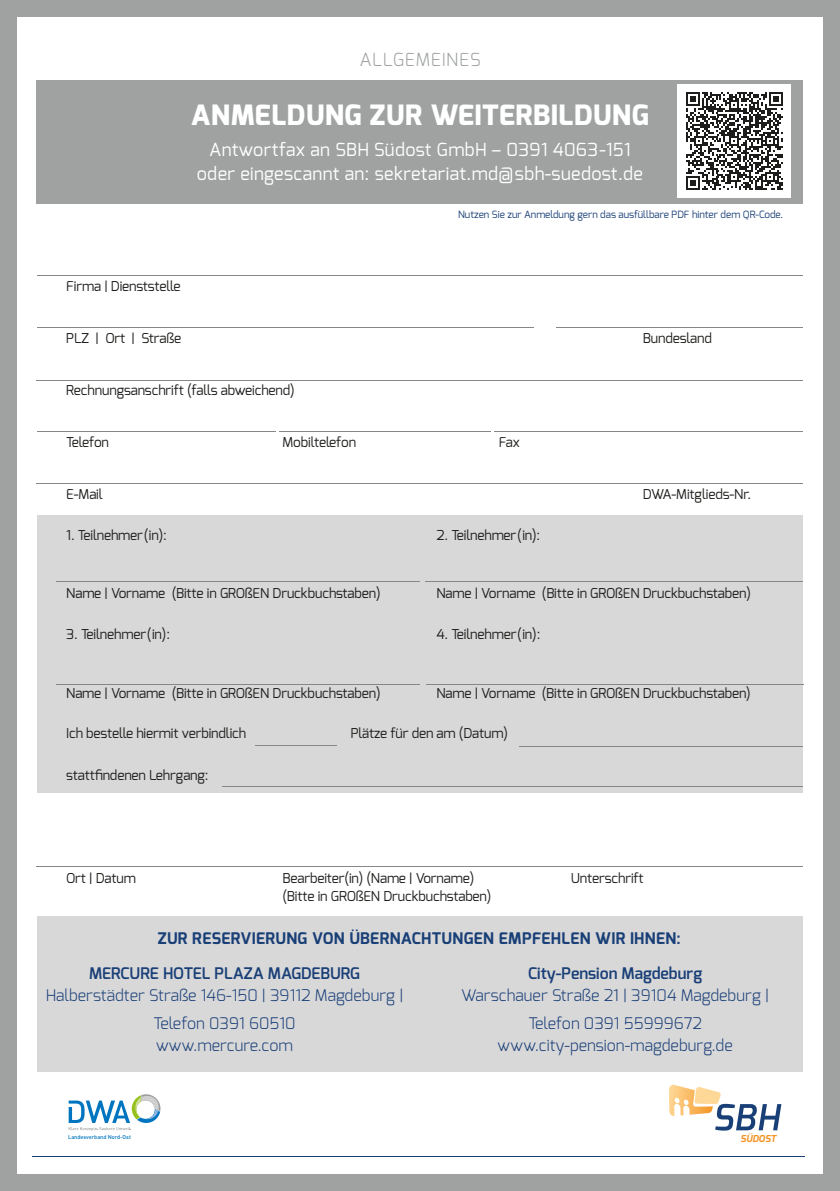
<style>
.page{position:relative;width:840px;height:1191px;background:#fff}
.page>*{position:absolute;margin:0;border:0;box-sizing:border-box;transform-origin:0 0}
.t1{font:800 28px "Exo";letter-spacing:.02em;color:#fff}
.t2{font:18px/24px "Exo";letter-spacing:.02em;color:#fff;text-align:center}
.t3{font:300 18px "Exo";letter-spacing:.04em;color:#a0a2a2}
.t4{font:300 16px/27.6px "Exo";color:#193f77;text-align:center}
.t5{font:700 16px "Exo";letter-spacing:.02em;color:#193f77}
.t6{font:600 16px "Exo";color:#193f77}
.t7{font:13.6px "Exo";letter-spacing:-.01em;color:#1d1d1b}
.t8{font:10px "Exo";color:#193f77}
.t9{font:italic 700 9.6px "Exo";color:#f39323}
.t10{font:500 5.6px "DINOT";letter-spacing:-.01em;color:#0075bf}
</style>
<div class="page">
<div style="left:0;top:0;width:839px;height:1191px;background:#a0a2a2"></div>
<div style="left:17px;top:17px;width:805px;height:1157px;background:#fff"></div>
<svg style="left:669px;top:1084px;width:112px;height:46px"></svg>
<hr style="left:33px;top:1156px;width:771px;height:1px;background:#193f77">
<svg style="left:69px;top:1094px;width:91px;height:37px"></svg>
<div style="left:37px;top:81px;width:765px;height:123px;background:#a0a2a2"></div>
<div style="left:37px;top:515px;width:765px;height:278px;background:#d9d8d9"></div>
<hr style="left:37px;top:275px;width:765px;height:1px;background:#878787">
<hr style="left:37px;top:327px;width:496px;height:1px;background:#878787">
<hr style="left:37px;top:380px;width:765px;height:1px;background:#878787">
<hr style="left:279px;top:431px;width:211px;height:1px;background:#878787">
<hr style="left:37px;top:483px;width:765px;height:1px;background:#878787">
<hr style="left:37px;top:431px;width:238px;height:1px;background:#878787">
<hr style="left:494px;top:431px;width:308px;height:1px;background:#878787">
<hr style="left:57px;top:581px;width:363px;height:1px;background:#878787">
<hr style="left:255px;top:745px;width:81px;height:1px;background:#878787">
<hr style="left:37px;top:866px;width:765px;height:1px;background:#878787">
<div style="left:37px;top:916px;width:765px;height:156px;background:#d9d8d9"></div>
<hr style="left:425px;top:581px;width:377px;height:1px;background:#878787">
<hr style="left:519px;top:746px;width:283px;height:1px;background:#878787">
<hr style="left:426px;top:684px;width:377px;height:1px;background:#878787">
<hr style="left:57px;top:684px;width:363px;height:1px;background:#878787">
<hr style="left:222px;top:786px;width:580px;height:1px;background:#878787">
<div style="left:677px;top:84px;width:113px;height:114px;background:#fff"></div>
<svg style="left:686px;top:92px;width:96px;height:98px"></svg>
<hr style="left:556px;top:327px;width:246px;height:1px;background:#878787">
<h2 class="t3" style="left:359px;top:48px;width:123px">ALLGEMEINES</h2>
<h1 class="t1" style="left:191px;top:97px;width:459px">ANMELDUNG ZUR WEITERBILDUNG</h1>
<h2 class="t2" style="left:197px;top:138px;width:447px">Antwortfax an SBH Südost GmbH – 0391 4063-151 oder eingescannt an: sekretariat.md@sbh-suedost.de</h2>
<p class="t7" style="left:66px;top:277px;width:116px">Firma | Dienststelle</p>
<p class="t8" style="left:458px;top:207px;width:326px">Nutzen Sie zur Anmeldung gern das ausfüllbare PDF hinter dem QR-Code.</p>
<p class="t7" style="left:66px;top:329px;width:116px">PLZ | Ort | Straße</p>
<p class="t7" style="left:642px;top:329px;width:70px">Bundesland</p>
<p class="t7" style="left:66px;top:381px;width:230px">Rechnungsanschrift (falls abweichend)</p>
<p class="t7" style="left:66px;top:433px;width:44px">Telefon</p>
<p class="t7" style="left:282px;top:433px;width:75px">Mobiltelefon</p>
<p class="t7" style="left:498px;top:433px;width:23px">Fax</p>
<p class="t7" style="left:66px;top:485px;width:38px">E-Mail</p>
<p class="t7" style="left:642px;top:485px;width:110px">DWA-Mitglieds-Nr.</p>
<p class="t7" style="left:66px;top:526px;width:102px">1. Teilnehmer(in):</p>
<p class="t7" style="left:436px;top:526px;width:105px">2. Teilnehmer(in):</p>
<p class="t7" style="left:66px;top:585px;width:316px">Name | Vorname (Bitte in GROßEN Druckbuchstaben)</p>
<p class="t7" style="left:436px;top:585px;width:316px">Name | Vorname (Bitte in GROßEN Druckbuchstaben)</p>
<p class="t7" style="left:66px;top:625px;width:105px">3. Teilnehmer(in):</p>
<p class="t7" style="left:436px;top:625px;width:105px">4. Teilnehmer(in):</p>
<p class="t7" style="left:66px;top:684px;width:316px">Name | Vorname (Bitte in GROßEN Druckbuchstaben)</p>
<p class="t7" style="left:436px;top:684px;width:316px">Name | Vorname (Bitte in GROßEN Druckbuchstaben)</p>
<p class="t7" style="left:66px;top:725px;width:181px">Ich bestelle hiermit verbindlich</p>
<p class="t7" style="left:350px;top:725px;width:159px">Plätze für den am (Datum)</p>
<p class="t7" style="left:66px;top:767px;width:144px">stattfindenen Lehrgang:</p>
<p class="t7" style="left:66px;top:869px;width:71px">Ort | Datum</p>
<p class="t7" style="left:282px;top:869px;width:193px">Bearbeiter(in) (Name | Vorname)</p>
<p class="t7" style="left:570px;top:869px;width:74px">Unterschrift</p>
<p class="t7" style="left:282px;top:887px;width:210px">(Bitte in GROßEN Druckbuchstaben)</p>
<p class="t5" style="left:158px;top:927px;width:524px">ZUR RESERVIERUNG VON ÜBERNACHTUNGEN EMPFEHLEN WIR IHNEN:</p>
<p class="t6" style="left:89px;top:963px;width:272px">MERCURE HOTEL PLAZA MAGDEBURG</p>
<p class="t4" style="left:46px;top:981px;width:359px">Halberstädter Straße 146-150 | 39112 Magdeburg |<br>Telefon 0391 60510</p>
<p class="t4" style="left:156px;top:1031px;width:138px">www.mercure.com</p>
<p class="t6" style="left:528px;top:963px;width:175px">City-Pension Magdeburg</p>
<p class="t4" style="left:461px;top:981px;width:309px">Warschauer Straße 21 | 39104 Magdeburg |<br>Telefon 0391 55999672</p>
<p class="t4" style="left:497px;top:1031px;width:236px">www.city-pension-magdeburg.de</p>
<p class="t10" style="left:68px;top:1133px;width:64px">Landesverband Nord-Ost</p>
<p class="t9" style="left:740px;top:1132px;width:37px">SÜDOST</p>
</div>
